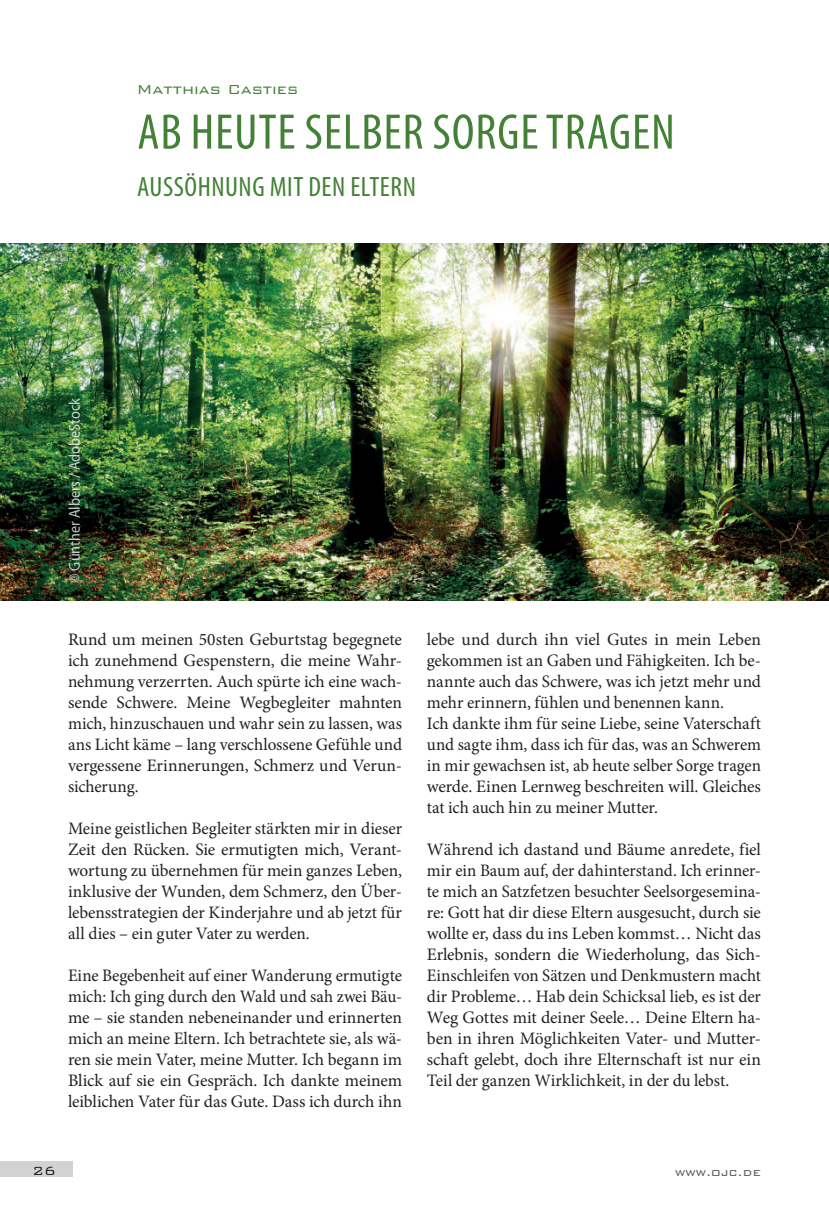
<style>
.page{position:relative;width:829px;height:1211px;background:#fff}
.page>*{position:absolute;margin:0;border:0;box-sizing:border-box;transform-origin:0 0}
.t1{font:condensed 50.4px "Myriad Pro";letter-spacing:.02em;color:#438136}
.t2{font:condensed 28px "Myriad Pro";letter-spacing:.02em;color:#438136}
.t3{font:17.5px/21px "Minion Pro";letter-spacing:-.005em;color:#231f20;text-align:justify}
.t4{font:300 17.5px "Bank Gothic";color:#438136}
.t5{font:15.75px "Myriad";color:#fff;scale:.9 1}
.t6{font:300 15.75px "Bank Gothic";color:#231f20}
.t7{font:300 14px "Bank Gothic";color:#57585a}
</style>
<div class="page">
<div style="left:0;top:1161px;width:73px;height:15px;background:#d1d2d4"></div>
<img style="left:0;top:243px;width:828px;height:357px">
<p class="t4" style="left:137px;top:76px;width:163px">Matthias Casties</p>
<h1 class="t1" style="left:137px;top:105px;width:539px">AB HEUTE SELBER SORGE TRAGEN</h1>
<h2 class="t2" style="left:137px;top:172px;width:280px">AUSSÖHNUNG MIT DEN ELTERN</h2>
<p class="t5" style="left:67px;top:583px;width:207px;rotate:-90deg">© Günther Albers / AdobeStock</p>
<p class="t3" style="left:68px;top:629px;width:335px">Rund um meinen 50sten Geburtstag begegnete ich zunehmend Gespenstern, die meine Wahr&shy;nehmung verzerrten. Auch spürte ich eine wach&shy;sende Schwere. Meine Wegbegleiter mahnten mich, hinzuschauen und wahr sein zu lassen, was ans Licht käme – lang verschlossene Gefühle und vergessene Erinnerungen, Schmerz und Verun&shy;sicherung.</p>
<p class="t3" style="left:68px;top:818px;width:335px">Meine geistlichen Begleiter stärkten mir in dieser Zeit den Rücken. Sie ermutigten mich, Verant&shy;wortung zu übernehmen für mein ganzes Leben, inklusive der Wunden, dem Schmerz, den Über&shy;lebensstrategien der Kinderjahre und ab jetzt für all dies – ein guter Vater zu werden.</p>
<p class="t3" style="left:68px;top:965px;width:335px">Eine Begebenheit auf einer Wanderung ermutigte mich: Ich ging durch den Wald und sah zwei Bäu&shy;me – sie standen nebeneinander und erinnerten mich an meine Eltern. Ich betrachtete sie, als wä&shy;ren sie mein Vater, meine Mutter. Ich begann im Blick auf sie ein Gespräch. Ich dankte meinem leiblichen Vater für das Gute. Dass ich durch ihn</p>
<p class="t3" style="left:427px;top:629px;width:335px;text-align:left">lebe und durch ihn viel Gutes in mein Leben gekommen ist an Gaben und Fähigkeiten. Ich be&shy;nannte auch das Schwere, was ich jetzt mehr und mehr erinnern, fühlen und benennen kann.<br>Ich dankte ihm für seine Liebe, seine Vaterschaft und sagte ihm, dass ich für das, was an Schwerem in mir gewachsen ist, ab heute selber Sorge tragen werde. Einen Lernweg beschreiten will. Gleiches tat ich auch hin zu meiner Mutter.</p>
<p class="t3" style="left:427px;top:839px;width:335px">Während ich dastand und Bäume anredete, fiel mir ein Baum auf, der dahinterstand. Ich erinner&shy;te mich an Satzfetzen besuchter Seelsorgesemina&shy;re: Gott hat dir diese Eltern ausgesucht, durch sie wollte er, dass du ins Leben kommst… Nicht das Erlebnis, sondern die Wiederholung, das Sich-Einschleifen von Sätzen und Denkmustern macht dir Probleme… Hab dein Schicksal lieb, es ist der Weg Gottes mit deiner Seele… Deine Eltern ha&shy;ben in ihren Möglichkeiten Vater- und Mutter&shy;schaft gelebt, doch ihre Elternschaft ist nur ein Teil der ganzen Wirklichkeit, in der du lebst.</p>
<p class="t6" style="left:32px;top:1158px;width:25px">26</p>
<p class="t7" style="left:675px;top:1161px;width:87px">www.ojc.de</p>
</div>
